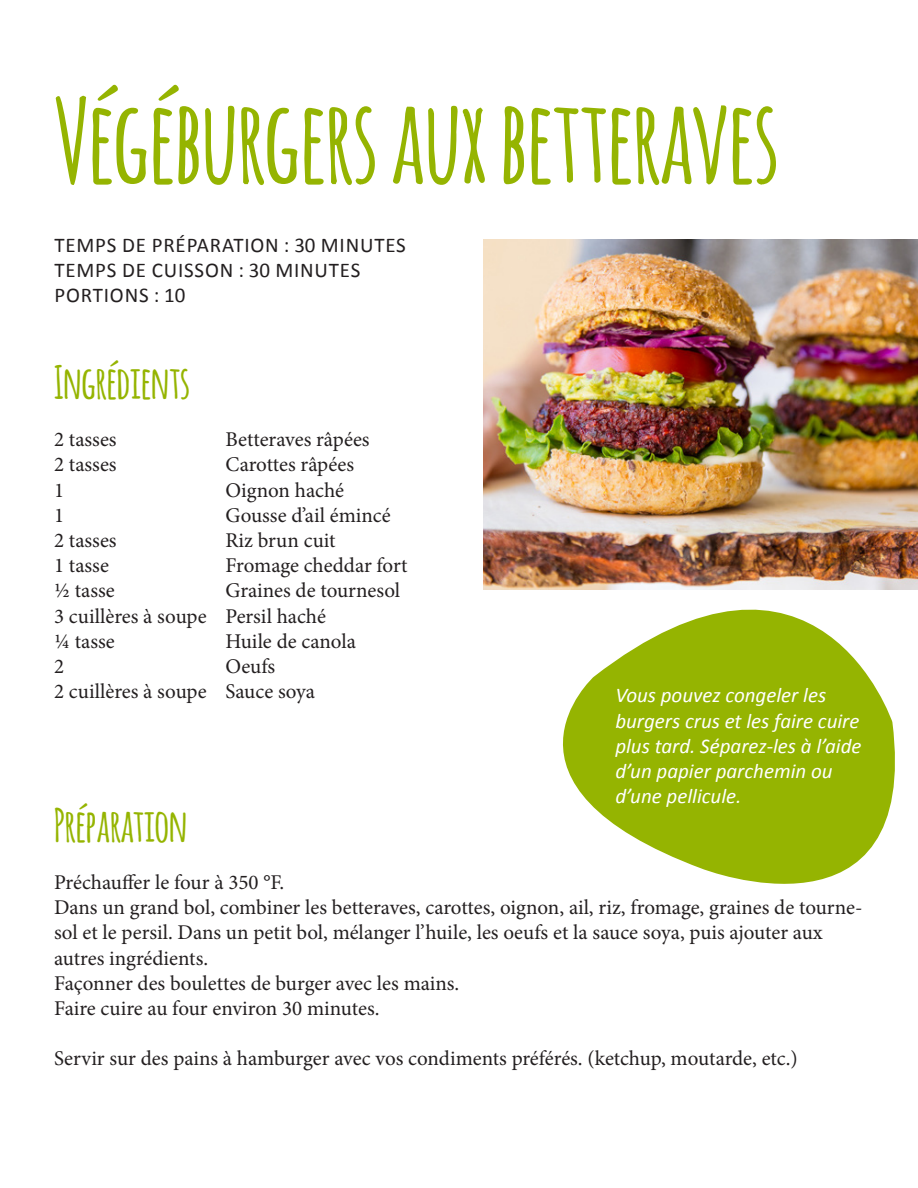
<style>
.page{position:relative;width:918px;height:1188px;background:#fff}
.page>*{position:absolute;margin:0;border:0;box-sizing:border-box;transform-origin:0 0}
.t1{font:700 114px "Amatic";color:#95b401}
.t2{font:700 45px "Amatic";color:#95b401}
.t3{font:21px/25.2px "Minion Pro";color:#231f20}
.t4{font:italic 21px/25.2px "Calibri";color:#fff}
.t5{font:21px "Calibri";letter-spacing:.04em;color:#231f20}
</style>
<div class="page">
<svg style="left:483px;top:503px;width:412px;height:381px;fill:#95b401"></svg>
<img style="left:484px;top:240px;width:434px;height:350px">
<p class="t1" style="left:54px;top:60px;width:726px">Végéburgers aux betteraves</p>
<p class="t5" style="left:54px;top:231px;width:353px">TEMPS DE PRÉPARATION : 30 MINUTES</p>
<p class="t5" style="left:54px;top:256px;width:308px">TEMPS DE CUISSON : 30 MINUTES</p>
<p class="t5" style="left:54px;top:282px;width:133px">PORTIONS : 10</p>
<p class="t2" style="left:54px;top:351px;width:137px">Ingrédients</p>
<p class="t3" style="left:54px;top:427px;width:64px">2 tasses</p>
<p class="t3" style="left:226px;top:427px;width:146px">Betteraves râpées</p>
<p class="t3" style="left:54px;top:452px;width:64px">2 tasses</p>
<p class="t3" style="left:226px;top:452px;width:130px">Carottes râpées</p>
<p class="t3" style="left:54px;top:477px;width:12px">1</p>
<p class="t3" style="left:226px;top:477px;width:120px">Oignon haché</p>
<p class="t3" style="left:54px;top:503px;width:12px">1</p>
<p class="t3" style="left:226px;top:503px;width:167px">Gousse d’ail émincé</p>
<p class="t3" style="left:54px;top:528px;width:64px">2 tasses</p>
<p class="t3" style="left:226px;top:528px;width:112px">Riz brun cuit</p>
<p class="t3" style="left:54px;top:553px;width:56px">1 tasse</p>
<p class="t3" style="left:226px;top:553px;width:183px">Fromage cheddar fort</p>
<p class="t3" style="left:54px;top:578px;width:62px">½ tasse</p>
<p class="t3" style="left:226px;top:578px;width:176px">Graines de tournesol</p>
<p class="t3" style="left:54px;top:603px;width:273px">3 cuillères à soupe Persil haché</p>
<p class="t3" style="left:54px;top:629px;width:62px">¼ tasse</p>
<p class="t3" style="left:226px;top:629px;width:132px">Huile de canola</p>
<p class="t3" style="left:54px;top:654px;width:12px">2</p>
<p class="t3" style="left:226px;top:654px;width:51px">Oeufs</p>
<p class="t3" style="left:54px;top:679px;width:263px">2 cuillères à soupe Sauce soya</p>
<p class="t4" style="left:615px;top:682px;width:248px">Vous pouvez congeler les burgers crus et les faire cuire plus tard. Séparez-les à l’aide d’un papier parchemin ou d’une pellicule.</p>
<p class="t2" style="left:54px;top:793px;width:135px">Préparation</p>
<p class="t3" style="left:54px;top:870px;width:232px">Préchauffer le four à 350 °F.</p>
<p class="t3" style="left:54px;top:895px;width:810px">Dans un grand bol, combiner les betteraves, carottes, oignon, ail, riz, fromage, graines de tourne&shy;sol et le persil. Dans un petit bol, mélanger l’huile, les oeufs et la sauce soya, puis ajouter aux autres ingrédients.</p>
<p class="t3" style="left:54px;top:971px;width:407px">Façonner des boulettes de burger avec les mains.</p>
<p class="t3" style="left:54px;top:996px;width:327px">Faire cuire au four environ 30 minutes.</p>
<p class="t3" style="left:54px;top:1046px;width:745px">Servir sur des pains à hamburger avec vos condiments préférés. (ketchup, moutarde, etc.)</p>
</div>
